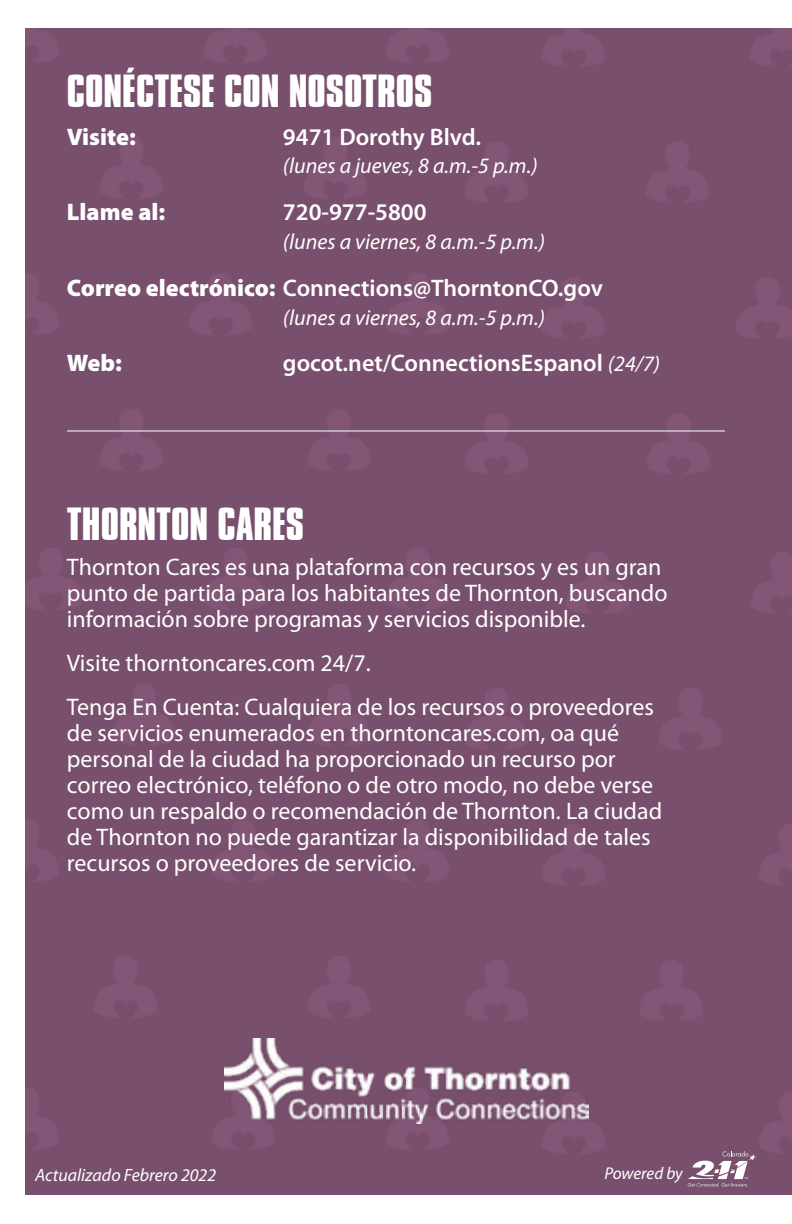
<style>
.page{position:relative;width:792px;height:1224px;background:#fff}
.page>*{position:absolute;margin:0;border:0;box-sizing:border-box;transform-origin:0 0}
.t1{font:700 40px "Compacta BT";color:#fff}
.t2{font:24px/26px "Myriad Pro";color:#fff}
.t3{font:600 24px "Myriad Pro";color:#fff}
.t4{font:900 24px "Myriad Pro";color:#fff}
.t5{font:italic 22px "Myriad Pro";color:#fff}
.t6{font:italic 17.8px "Myriad Pro";color:#fff}
.t7{font:italic 17.2px "Myriad Pro";letter-spacing:-.005em;color:#fff}
.s1{font-weight:900}
.s2{font-weight:400;font-style:italic;font-size:22px}
</style>
<div class="page">
<div style="left:25px;top:28px;width:767px;height:1166px;background:#784f6d"></div>
<img style="left:751px;top:28px;width:41px;height:36px">
<img style="left:543px;top:28px;width:60px;height:36px">
<img style="left:647px;top:141px;width:60px;height:59px">
<img style="left:466px;top:141px;width:60px;height:59px">
<img style="left:736px;top:277px;width:56px;height:59px">
<img style="left:543px;top:277px;width:60px;height:59px">
<img style="left:647px;top:413px;width:62px;height:58px">
<img style="left:466px;top:413px;width:62px;height:58px">
<img style="left:751px;top:553px;width:41px;height:58px">
<img style="left:566px;top:553px;width:61px;height:58px">
<img style="left:659px;top:688px;width:61px;height:59px">
<img style="left:466px;top:688px;width:60px;height:59px">
<img style="left:759px;top:824px;width:33px;height:59px">
<img style="left:543px;top:824px;width:60px;height:59px">
<img style="left:641px;top:960px;width:60px;height:58px">
<img style="left:466px;top:960px;width:60px;height:58px">
<img style="left:759px;top:1095px;width:33px;height:56px">
<img style="left:543px;top:1103px;width:60px;height:48px">
<img style="left:387px;top:28px;width:60px;height:32px">
<img style="left:204px;top:28px;width:61px;height:32px">
<img style="left:25px;top:28px;width:32px;height:32px">
<img style="left:304px;top:138px;width:61px;height:58px">
<img style="left:100px;top:138px;width:61px;height:58px">
<img style="left:386px;top:274px;width:61px;height:58px">
<img style="left:190px;top:274px;width:60px;height:58px">
<img style="left:25px;top:274px;width:32px;height:58px">
<img style="left:308px;top:409px;width:62px;height:59px">
<img style="left:101px;top:409px;width:62px;height:59px">
<img style="left:386px;top:549px;width:61px;height:58px">
<img style="left:205px;top:549px;width:60px;height:58px">
<img style="left:25px;top:551px;width:55px;height:56px">
<img style="left:308px;top:687px;width:60px;height:56px">
<img style="left:113px;top:687px;width:60px;height:56px">
<img style="left:386px;top:821px;width:61px;height:58px">
<img style="left:213px;top:821px;width:60px;height:58px">
<img style="left:25px;top:821px;width:32px;height:58px">
<img style="left:308px;top:956px;width:60px;height:59px">
<img style="left:94px;top:956px;width:61px;height:59px">
<img style="left:386px;top:1123px;width:61px;height:24px">
<img style="left:213px;top:1122px;width:60px;height:25px">
<img style="left:25px;top:1089px;width:32px;height:58px">
<svg style="left:688px;top:1151px;width:68px;height:36px"></svg>
<img style="left:224px;top:1038px;width:364px;height:85px">
<hr style="left:67px;top:430px;width:658px;height:1px;background:#fff">
<h1 class="t1" style="left:67px;top:66px;width:367px">CONÉCTESE CON NOSOTROS</h1>
<p class="t4" style="left:67px;top:123px;width:70px">Visite:</p>
<p class="t3" style="left:283px;top:123px;width:200px">9471 Dorothy Blvd.</p>
<p class="t5" style="left:283px;top:154px;width:256px">(lunes a jueves, 8 a.m.-5 p.m.)</p>
<p class="t4" style="left:67px;top:198px;width:100px">Llame al:</p>
<p class="t3" style="left:283px;top:199px;width:145px">720-977-5800</p>
<p class="t5" style="left:283px;top:230px;width:264px">(lunes a viernes, 8 a.m.-5 p.m.)</p>
<p class="t3" style="left:67px;top:274px;width:537px"><span class="s1">Correo electrónico:</span> Connections@ThorntonCO.gov</p>
<p class="t5" style="left:283px;top:305px;width:264px">(lunes a viernes, 8 a.m.-5 p.m.)</p>
<p class="t4" style="left:67px;top:350px;width:57px">Web:</p>
<p class="t3" style="left:283px;top:350px;width:379px">gocot.net/ConnectionsEspanol <span class="s2">(24/7)</span></p>
<h1 class="t1" style="left:67px;top:500px;width:239px">THORNTON CARES</h1>
<p class="t2" style="left:67px;top:555px;width:602px">Thornton Cares es una plataforma con recursos y es un gran punto de partida para los habitantes de Thornton, buscando información sobre programas y servicios disponible.</p>
<p class="t2" style="left:67px;top:642px;width:588px;line-height:44px">Visite thorntoncares.com 24/7.<br>Tenga En Cuenta: Cualquiera de los recursos o proveedores</p>
<p class="t2" style="left:67px;top:721px;width:597px">de servicios enumerados en thorntoncares.com, oa qué personal de la ciudad ha proporcionado un recurso por correo electrónico, teléfono o de otro modo, no debe verse como un respaldo o recomendación de Thornton. La ciudad de Thornton no puede garantizar la disponibilidad de tales recursos o proveedores de servicio.</p>
<p class="t6" style="left:35px;top:1166px;width:182px">Actualizado Febrero 2022</p>
<p class="t7" style="left:604px;top:1164px;width:80px">Powered by</p>
</div>
